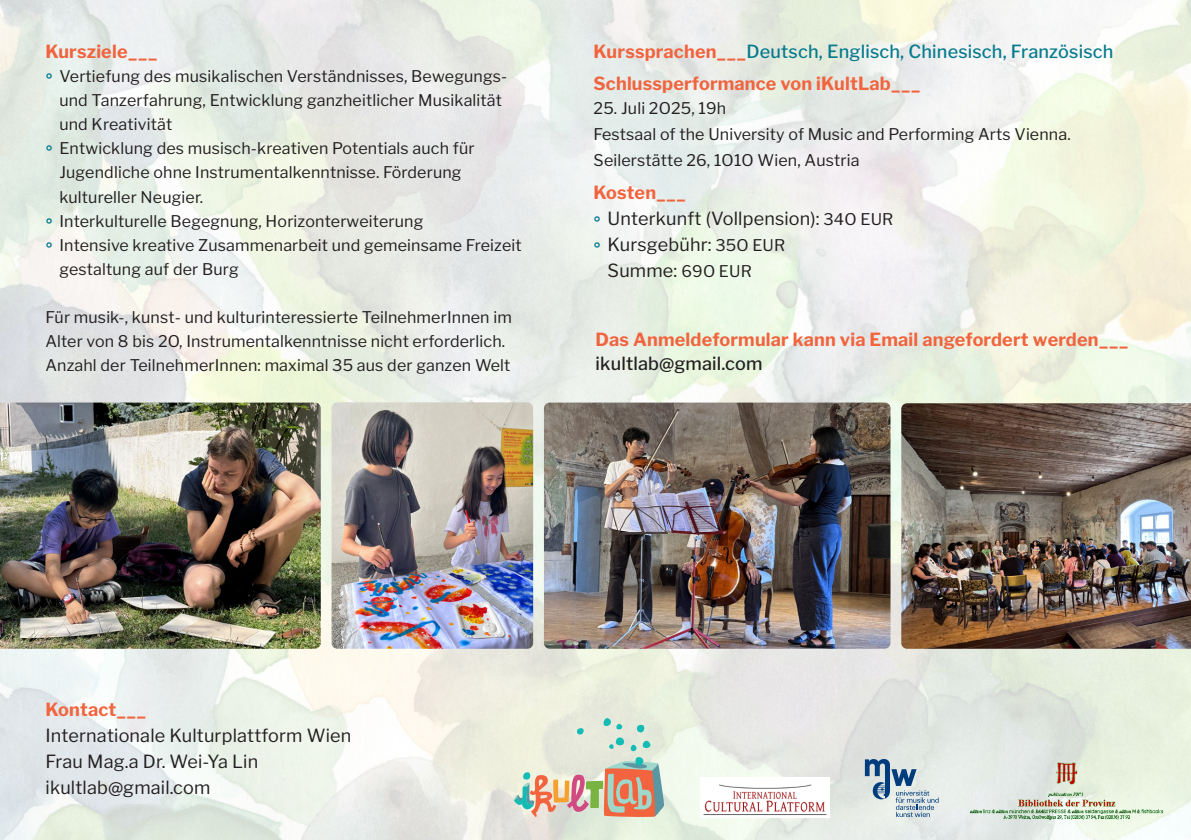
<style>
.page{position:relative;width:1191px;height:840px;background:#fff}
.page>*{position:absolute;margin:0;border:0;box-sizing:border-box;transform-origin:0 0}
.t1{font:18px "Libre Franklin";letter-spacing:.01em;color:#231f20}
.t2{font:700 18px "Libre Franklin";letter-spacing:.01em;color:#f1643e}
.t3{font:500 18px "Libre Franklin";letter-spacing:.01em;color:#067a8d}
.t4{font:500 18px "Libre Franklin";letter-spacing:.01em;color:#231f20}
.t5{font:16px/24px "Libre Franklin";letter-spacing:.01em;color:#231f20}
.s1{font-weight:600;color:#067a8d}
.s2{font-weight:700;color:#f1643e}
.s3{font-size:16px}
</style>
<div class="page">
<img style="left:0;top:0;width:1191px;height:839px">
<img style="left:700px;top:777px;width:129px;height:39px">
<svg style="left:865px;top:758px;width:73px;height:58px;background:#afc1cc"></svg>
<img style="left:966px;top:759px;width:200px;height:64px">
<svg style="left:513px;top:715px;width:151px;height:102px;background:#d5cdbb"></svg>
<img style="left:544px;top:402px;width:346px;height:246px">
<img style="left:901px;top:403px;width:290px;height:245px">
<img style="left:0;top:402px;width:321px;height:246px">
<img style="left:331px;top:402px;width:202px;height:246px">
<p class="t2" style="left:45px;top:41px;width:114px">Kursziele___</p>
<p class="t5" style="left:59px;top:64px;width:449px;text-indent:-14px"><span class="s1">°</span> Vertiefung des musikalischen Verständnisses, Bewegungs&shy;und Tanzerfahrung, Entwicklung ganzheitlicher Musikalität und Kreativität</p>
<p class="t5" style="left:45px;top:136px;width:431px;text-align:center"><span class="s1">°</span> Entwicklung des musisch-kreativen Potentials auch für<br>Jugendliche ohne Instrumentalkenntnisse. Förderung</p>
<p class="t5" style="left:59px;top:184px;width:145px">kultureller Neugier.</p>
<p class="t5" style="left:45px;top:208px;width:379px"><span class="s1">°</span> Interkulturelle Begegnung, Horizonterweiterung</p>
<p class="t5" style="left:59px;top:232px;width:464px;text-indent:-14px"><span class="s1">°</span> Intensive kreative Zusammenarbeit und gemeinsame Freizeit gestaltung auf der Burg</p>
<p class="t5" style="left:45px;top:304px;width:468px">Für musik-, kunst- und kulturinteressierte TeilnehmerInnen im<br>Alter von 8 bis 2O, Instrumentalkenntnisse nicht erforderlich.<br>Anzahl der TeilnehmerInnen: maximal 35 aus der ganzen Welt</p>
<p class="t3" style="left:593px;top:41px;width:521px"><span class="s2">Kurssprachen___</span>Deutsch, Englisch, Chinesisch, Französisch</p>
<p class="t2" style="left:593px;top:73px;width:328px">Schlussperformance von iKultLab___</p>
<p class="t5" style="left:593px;top:96px;width:134px">25. Juli 2O25, 19h</p>
<p class="t5" style="left:593px;top:122px;width:478px">Festsaal of the University of Music and Performing Arts Vienna.</p>
<p class="t5" style="left:593px;top:148px;width:267px">Seilerstätte 26, 1O1O Wien, Austria</p>
<p class="t2" style="left:593px;top:181px;width:94px">Kosten___</p>
<p class="t1" style="left:593px;top:207px;width:301px"><sub>°</sub> Unterkunft (Vollpension): <span class="s3">34O EUR</span></p>
<p class="t1" style="left:593px;top:233px;width:193px"><sub>°</sub> Kursgebühr: <span class="s3">35O EUR</span></p>
<p class="t1" style="left:607px;top:259px;width:146px">Summe: <span class="s3">69O EUR</span></p>
<p class="t2" style="left:595px;top:328px;width:534px">Das Anmeldeformular kann via Email angefordert werden___</p>
<p class="t4" style="left:595px;top:352px;width:169px">ikultlab@gmail.com</p>
<p class="t2" style="left:46px;top:698px;width:102px">Kontact___</p>
<p class="t1" style="left:46px;top:724px;width:307px">Internationale Kulturplattform Wien</p>
<p class="t1" style="left:46px;top:750px;width:214px">Frau Mag.a Dr. Wei-Ya Lin</p>
<p class="t1" style="left:46px;top:776px;width:166px">ikultlab@gmail.com</p>
</div>
